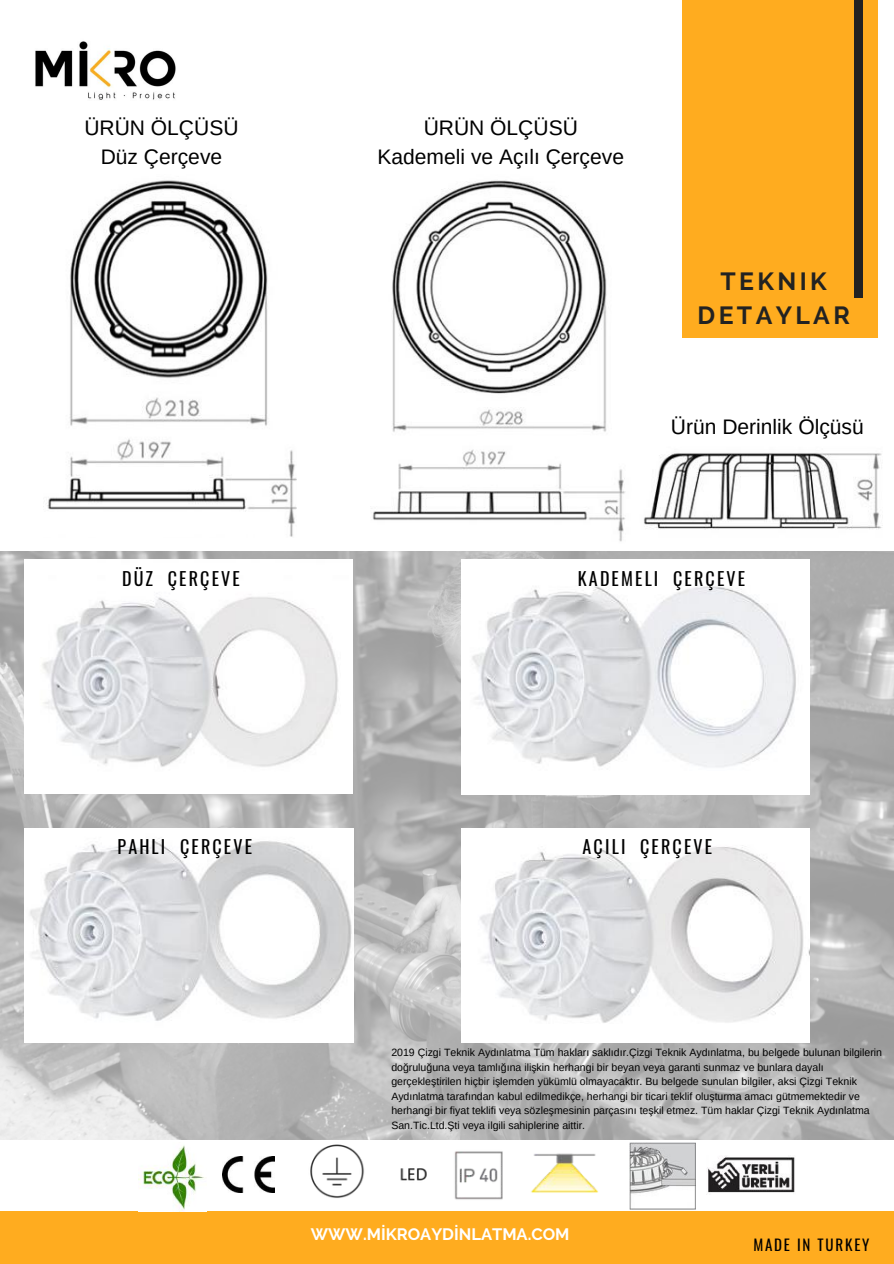
<style>
.page{position:relative;width:894px;height:1264px;background:#fff}
.page>*{position:absolute;margin:0;border:0;box-sizing:border-box;transform-origin:0 0}
.t1{font:700 24.75px/33.8px "Raleway";letter-spacing:.135em;color:#222;text-align:center}
.t2{font:21px/29.2px "Arimo";color:#000;text-align:center}
.t3{font:18px "Oswald";letter-spacing:.12em;color:#000}
.t4{font:700 16.5px "Raleway";color:#fff}
.t5{font:16.5px "Raleway";color:#fff}
.t6{font:15px "Oswald";letter-spacing:.12em;color:#000}
.t7{font:10.5px/14.4px "Arimo";color:#000}
.s1{font-weight:400}
</style>
<div class="page">
<img style="left:0;top:551px;width:893px;height:588px">
<div style="left:682px;top:0;width:195px;height:338px;background:#ffac1f"></div>
<div style="left:854px;top:0;width:8px;height:297px;background:#222"></div>
<img style="left:35px;top:41px;width:141px;height:59px">
<div style="left:0;top:1211px;width:893px;height:52px;background:#ffac1f"></div>
<img style="left:138px;top:1145px;width:66px;height:66px">
<img style="left:222px;top:1156px;width:52px;height:36px">
<img style="left:301px;top:1133px;width:77px;height:65px">
<img style="left:378px;top:1138px;width:74px;height:43px">
<img style="left:531px;top:1153px;width:68px;height:40px">
<img style="left:451px;top:1147px;width:52px;height:53px">
<img style="left:629px;top:1142px;width:66px;height:66px">
<img style="left:707px;top:1156px;width:88px;height:37px">
<img style="left:462px;top:560px;width:346px;height:234px">
<img style="left:462px;top:828px;width:346px;height:214px">
<img style="left:24px;top:560px;width:328px;height:233px">
<img style="left:24px;top:828px;width:329px;height:214px">
<img style="left:644px;top:453px;width:239px;height:77px">
<img style="left:372px;top:180px;width:253px;height:362px">
<img style="left:47px;top:180px;width:249px;height:357px">
<h2 class="t2" style="left:84px;top:113px;width:156px">ÜRÜN ÖLÇÜSÜ<br>Düz Çerçeve</h2>
<h3 class="t3" style="left:122px;top:565px;width:119px">DÜZ ÇERÇEVE</h3>
<h2 class="t2" style="left:377px;top:113px;width:248px">ÜRÜN ÖLÇÜSÜ<br>Kademeli ve Açılı Çerçeve</h2>
<h1 class="t1" style="left:697px;top:264px;width:154px">TEKNIK<br>DETAYLAR</h1>
<h2 class="t2" style="left:670px;top:412px;width:194px">Ürün Derinlik Ölçüsü</h2>
<h3 class="t3" style="left:577px;top:565px;width:169px">KADEMELI ÇERÇEVE</h3>
<h3 class="t3" style="left:117px;top:832px;width:136px">PAHLI ÇERÇEVE</h3>
<h3 class="t3" style="left:582px;top:832px;width:131px">AÇILI ÇERÇEVE</h3>
<p class="t7" style="left:391px;top:1045px;width:492px">2019 Çizgi Teknik Aydınlatma Tüm hakları saklıdır.Çizgi Teknik Aydınlatma, bu belgede bulunan bilgilerin doğruluğuna veya tamlığına ilişkin herhangi bir beyan veya garanti sunmaz ve bunlara dayalı gerçekleştirilen hiçbir işlemden yükümlü olmayacaktır. Bu belgede sunulan bilgiler, aksi Çizgi Teknik Aydınlatma tarafından kabul edilmedikçe, herhangi bir ticari teklif oluşturma amacı gütmemektedir ve herhangi bir fiyat teklifi veya sözleşmesinin parçasını teşkil etmez. Tüm haklar Çizgi Teknik Aydınlatma San.Tic.Ltd.Şti veya ilgili sahiplerine aittir.</p>
<h3 class="t4" style="left:311px;top:1224px;width:278px">W W<span class="s1">W</span>W<span class="s1">W</span>. <span class="s1">W</span>M İ<span class="s1">.</span> K<span class="s1">M</span>R<span class="s1">İ K</span>O<span class="s1">R</span>A<span class="s1">O</span>Y<span class="s1">A</span>D<span class="s1">Y</span>İ N<span class="s1">D</span> L<span class="s1">İ N</span>A<span class="s1">L</span>T<span class="s1">A</span>M<span class="s1">T</span>A<span class="s1">M</span>. C<span class="s1">A</span>O<span class="s1">. C</span>M<span class="s1">O M</span></h3>
<h3 class="t5" style="left:319px;top:1233px;width:257px">WWW.MIKROAYDINLATMA.COM</h3>
<h3 class="t6" style="left:753px;top:1233px;width:118px">MADE IN TURKEY</h3>
</div>
